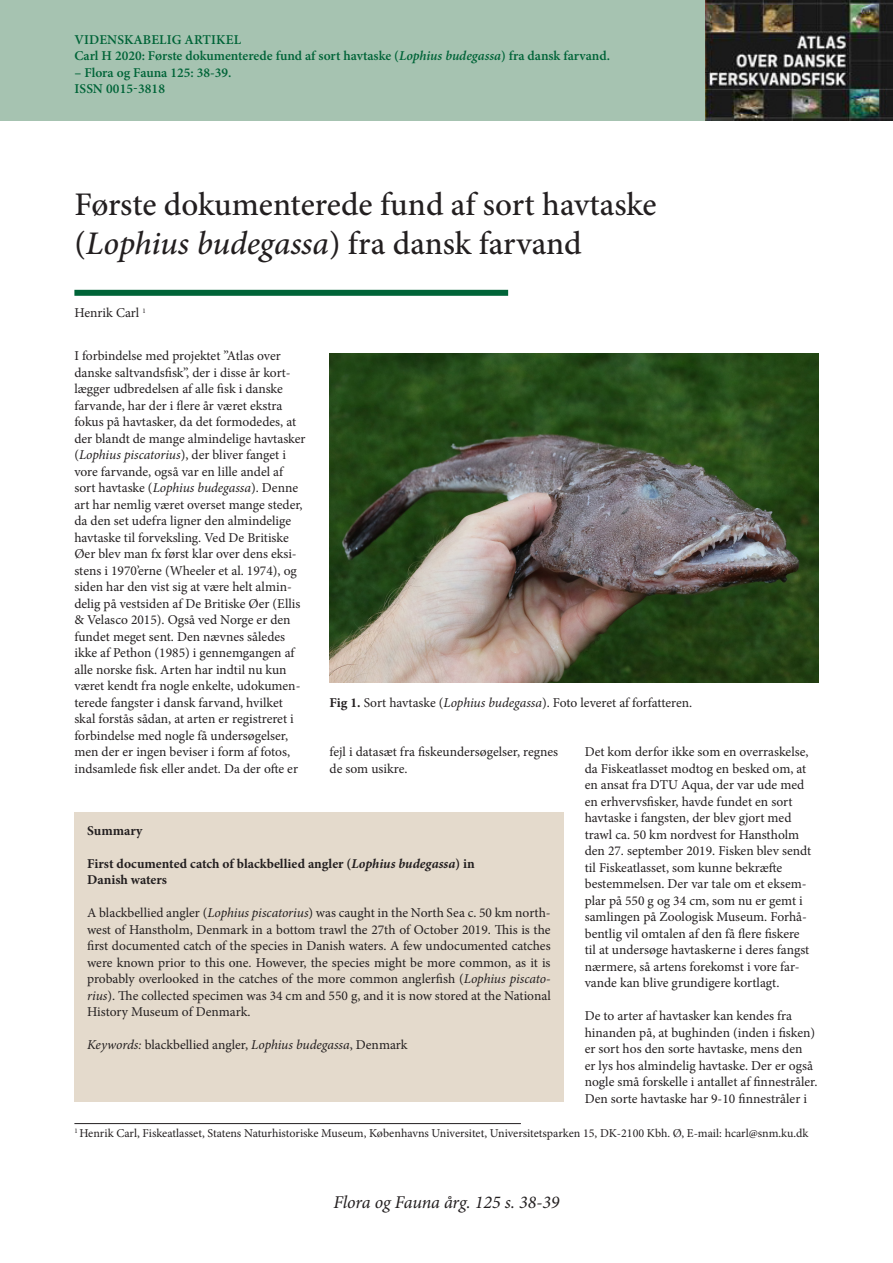
<style>
.page{position:relative;width:893px;height:1263px;background:#fff}
.page>*{position:absolute;margin:0;border:0;box-sizing:border-box;transform-origin:0 0}
.over1_øverst{font:500 33px/39px "Minion Pro";letter-spacing:-.005em;color:#231f20}
.t1{font:italic 18px "Minion Pro";letter-spacing:-.005em;color:#231f20}
.Brødtekst-DA{font:13.5px/16.5px "Minion Pro";color:#231f20}
.Brødtekst-ENG{font:13.5px/16.5px "Minion Pro";letter-spacing:-.005em;color:#231f20;text-align:justify}
.Over2{font:600 13.5px "Minion Pro";color:#006438}
.Brødtekst-ENG-2{font:700 13.5px/16.5px "Minion Pro";color:#231f20}
.Forfatter_FF-farve{font:13.5px "Minion Pro";color:#231f20}
.noter{font:12px "Minion Pro";letter-spacing:-.005em;color:#231f20}
.s1{font-style:italic}
.s2{font-weight:700}
</style>
<div class="page">
<div style="left:0;top:0;width:852px;height:120px;background:#a6c3b1"></div>
<img style="left:706px;top:0;width:187px;height:120px">
<hr style="left:74px;top:1123px;width:447px;height:1px;background:#231f20">
<div style="left:74px;top:812px;width:489px;height:289px;background:#e4dacc"></div>
<div style="left:74px;top:290px;width:434px;height:6px;background:#006438"></div>
<img style="left:330px;top:353px;width:489px;height:329px">
<p class="Over2" style="left:74px;top:30px;width:168px">VIDENSKABELIG ARTIKEL</p>
<p class="Over2" style="left:74px;top:47px;width:537px">Carl H 2020: Første dokumenterede fund af sort havtaske (<span class="s1">Lophius budegassa</span>) fra dansk farvand.</p>
<p class="Over2" style="left:74px;top:63px;width:158px">– Flora og Fauna 125: 38-39.</p>
<p class="Over2" style="left:74px;top:80px;width:92px">ISSN 0015-3818</p>
<p class="over1_øverst" style="left:74px;top:185px;width:584px">Første dokumenterede fund af sort havtaske (<span class="s1">Lophius budegassa</span>) fra dansk farvand</p>
<p class="Forfatter_FF-farve" style="left:74px;top:304px;width:73px">Henrik Carl <sup>1</sup></p>
<p class="Brødtekst-DA" style="left:74px;top:348px;width:233px">I forbindelse med projektet ”Atlas over danske saltvandsfisk”, der i disse år kort&shy;lægger udbredelsen af alle fisk i danske farvande, har der i flere år været ekstra fokus på havtasker, da det formodedes, at der blandt de mange almindelige havtasker (<span class="s1">Lophius piscatorius</span>), der bliver fanget i vore farvande, også var en lille andel af sort havtaske (<span class="s1">Lophius budegassa</span>). Denne art har nemlig været overset mange steder, da den set udefra ligner den almindelige havtaske til forveksling. Ved De Britiske Øer blev man fx først klar over dens eksi&shy;stens i 1970’erne (Wheeler et al. 1974), og siden har den vist sig at være helt almin&shy;delig på vestsiden af De Britiske Øer (Ellis &amp; Velasco 2015). Også ved Norge er den fundet meget sent. Den nævnes således ikke af Pethon (1985) i gennemgangen af alle norske fisk. Arten har indtil nu kun været kendt fra nogle enkelte, udokumen&shy;terede fangster i dansk farvand, hvilket skal forstås sådan, at arten er registreret i forbindelse med nogle få undersøgelser, men der er ingen beviser i form af fotos, indsamlede fisk eller andet. Da der ofte er</p>
<p class="Brødtekst-DA" style="left:330px;top:694px;width:364px"><span class="s2">Fig 1.</span> Sort havtaske (<span class="s1">Lophius budegassa</span>). Foto leveret af forfatteren.</p>
<p class="Brødtekst-DA" style="left:330px;top:744px;width:230px">fejl i datasæt fra fiskeundersøgelser, regnes de som usikre.</p>
<p class="Brødtekst-DA" style="left:585px;top:744px;width:228px">Det kom derfor ikke som en overraskelse, da Fiskeatlasset modtog en besked om, at en ansat fra DTU Aqua, der var ude med en erhvervsfisker, havde fundet en sort havtaske i fangsten, der blev gjort med trawl ca. 50 km nordvest for Hanstholm den 27. september 2019. Fisken blev sendt til Fiskeatlasset, som kunne bekræfte bestemmelsen. Der var tale om et eksem&shy;plar på 550 g og 34 cm, som nu er gemt i samlingen på Zoologisk Museum. Forhå&shy;bentlig vil omtalen af den få flere fiskere til at undersøge havtaskerne i deres fangst nærmere, så artens forekomst i vore far&shy;vande kan blive grundigere kortlagt.</p>
<p class="Brødtekst-DA" style="left:585px;top:1008px;width:234px">De to arter af havtasker kan kendes fra hinanden på, at bughinden (inden i fisken) er sort hos den sorte havtaske, mens den<br>er lys hos almindelig havtaske. Der er også nogle små forskelle i antallet af finnestråler.<br>Den sorte havtaske har 9-10 finnestråler i</p>
<p class="Brødtekst-ENG-2" style="left:87px;top:822px;width:57px">Summary</p>
<p class="Brødtekst-ENG-2" style="left:87px;top:855px;width:389px">First documented catch of blackbellied angler (<span class="s1">Lophius budegassa</span>) in<br>Danish waters</p>
<p class="Brødtekst-ENG" style="left:87px;top:905px;width:465px">A blackbellied angler (<span class="s1">Lophius piscatorius</span>) was caught in the North Sea c. 50 km north&shy;west of Hanstholm, Denmark in a bottom trawl the 27th of October 2019. This is the first documented catch of the species in Danish waters. A few undocumented catches were known prior to this one. However, the species might be more common, as it is probably overlooked in the catches of the more common anglerfish (<span class="s1">Lophius piscato&shy;rius</span>). The collected specimen was 34 cm and 550 g, and it is now stored at the National History Museum of Denmark.</p>
<p class="Brødtekst-ENG" style="left:87px;top:1037px;width:322px"><span class="s1">Keywords:</span> blackbellied angler, <span class="s1">Lophius budegassa</span>, Denmark</p>
<p class="noter" style="left:74px;top:1125px;width:736px"><sup>1</sup> Henrik Carl, Fiskeatlasset, Statens Naturhistoriske Museum, Københavns Universitet, Universitetsparken 15, DK-2100 Kbh. Ø, E-mail: hcarl@snm.ku.dk</p>
<p class="t1" style="left:333px;top:1190px;width:228px">Flora og Fauna årg. 125 s. 38-39</p>
</div>
